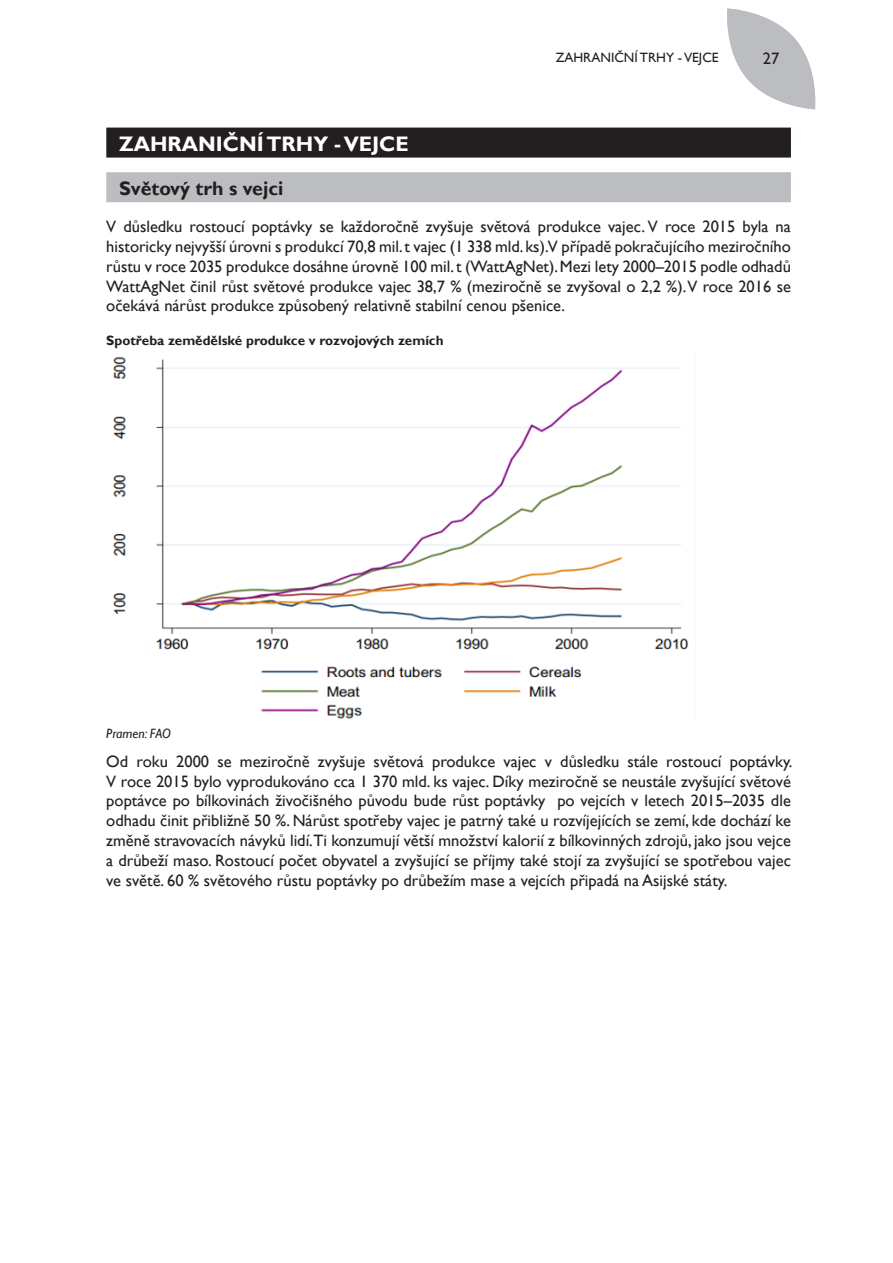
<style>
.page{position:relative;width:893px;height:1263px;background:#fff}
.page>*{position:absolute;margin:0;border:0;box-sizing:border-box;transform-origin:0 0}
.Nadpis_1{font:700 21px "Gill Sans";color:#fff}
.Nadpis_2{font:700 19.5px "Gill Sans";color:#231f20}
.Zakladni_MZe{font:16.5px/19.8px "Gill Sans";color:#231f20;text-align:justify}
.Nadpis_tabulka{font:700 13.5px "Gill Sans";color:#231f20}
.t1{font:13.5px "Gill Sans";color:#231f20}
.popiska{font:italic 13.5px "Gill Sans";color:#231f20}
</style>
<div class="page">
<svg style="left:727px;top:9px;width:89px;height:100px"></svg>
<div style="left:106px;top:128px;width:685px;height:30px;background:#231f20"></div>
<div style="left:106px;top:172px;width:685px;height:30px;background:#bcbdc0"></div>
<img style="left:113px;top:356px;width:576px;height:363px">
<p class="t1" style="left:556px;top:49px;width:164px">ZAHRANIČNÍ TRHY - VEJCE</p>
<p class="Zakladni_MZe" style="left:763px;top:49px;width:18px">27</p>
<p class="Nadpis_1" style="left:119px;top:131px;width:291px">ZAHRANIČNÍ TRHY - VEJCE</p>
<p class="Nadpis_2" style="left:119px;top:177px;width:166px">Světový trh s vejci</p>
<p class="Zakladni_MZe" style="left:106px;top:217px;width:686px">V důsledku rostoucí poptávky se každoročně zvyšuje světová produkce vajec. V roce 2015 byla na historicky nejvyšší úrovni s produkcí 70,8 mil. t vajec (1 338 mld. ks).V případě pokračujícího meziročního růstu v roce 2035 produkce dosáhne úrovně 100 mil. t (WattAgNet). Mezi lety 2000–2015 podle odhadů WattAgNet činil růst světové produkce vajec 38,7 % (meziročně se zvyšoval o 2,2 %). V roce 2016 se očekává nárůst produkce způsobený relativně stabilní cenou pšenice.</p>
<p class="Nadpis_tabulka" style="left:106px;top:332px;width:339px">Spotřeba zemědělské produkce v rozvojových zemích</p>
<p class="popiska" style="left:106px;top:726px;width:66px">Pramen: FAO</p>
<p class="Zakladni_MZe" style="left:106px;top:751px;width:688px">Od roku 2000 se meziročně zvyšuje světová produkce vajec v důsledku stále rostoucí poptávky.<br>V roce 2015 bylo vyprodukováno cca 1 370 mld. ks vajec. Díky meziročně se neustále zvyšující světové poptávce po bílkovinách živočišného původu bude růst poptávky po vejcích v letech 2015–2035 dle odhadu činit přibližně 50 %. Nárůst spotřeby vajec je patrný také u rozvíjejících se zemí, kde dochází ke změně stravovacích návyků lidí.Ti konzumují větší množství kalorií z bílkovinných zdrojů, jako jsou vejce a drůbeží maso. Rostoucí počet obyvatel a zvyšující se příjmy také stojí za zvyšující se spotřebou vajec ve světě. 60 % světového růstu poptávky po drůbežím mase a vejcích připadá na Asijské státy.</p>
</div>
